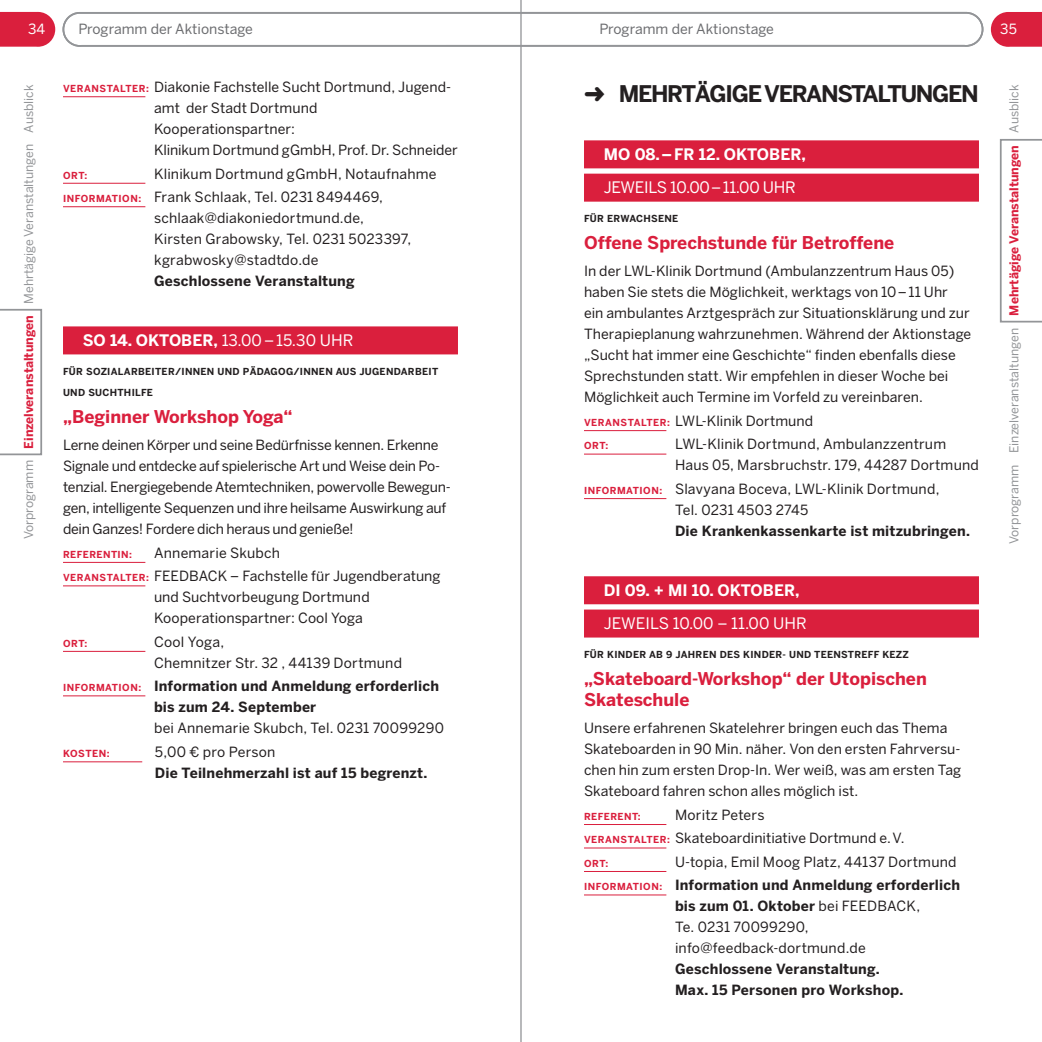
<style>
.page{position:relative;width:1042px;height:1042px;background:#fff}
.page>*{position:absolute;margin:0;border:0;box-sizing:border-box;transform-origin:0 0}
.t1{font:700 22.75px "Benton Sans";letter-spacing:-.06em;color:#231f20}
.t2{font:700 17.5px/21px "Benton Sans";color:#da1f3d}
.t3{font:15.75px "Benton Sans";letter-spacing:-.01em;color:#fff}
.t4{font:700 15.75px "Benton Sans";color:#fff}
.t5{font:14px/21px "Benton Sans";letter-spacing:.005em;color:#231f20}
.t6{font:14px/21px "Benton Sans";letter-spacing:-.015em;color:#231f20}
.t7{font:700 14px/21px "Benton Sans";letter-spacing:.015em;color:#231f20}
.t8{font:14px "Benton Sans";color:#6c6d70}
.t9{font:14px "Benton Sans";color:#fff}
.t10{font:12.25px "Benton Sans";color:#939598}
.t11{font:700 9.8px "Benton Sans";letter-spacing:.05em;color:#da1f3d}
.t12{font:700 9.62px/21px "Benton Sans";letter-spacing:.03em;color:#231f20}
.t13{font:700 9.62px "Benton Sans";letter-spacing:.045em;color:#da1f3d}
.s1{font-weight:700;color:#da1f3d}
.s2{font-weight:700;font-size:9.62px;color:#da1f3d}
.s3{font-weight:700}
.s4{font-size:9.62px;color:#da1f3d}
.s5{font-weight:400;font-size:14.17px}
.s6{font-weight:400}
</style>
<div class="page">
<svg style="left:0;top:12px;width:55px;height:35px;background:#dc2f4a"></svg>
<svg style="left:62px;top:13px;width:922px;height:34px"></svg>
<svg style="left:991px;top:12px;width:51px;height:35px;background:#dc304c"></svg>
<svg style="left:1000px;top:139px;width:42px;height:183px"></svg>
<svg style="left:0;top:309px;width:42px;height:146px"></svg>
<hr style="left:63px;top:96px;width:82px;height:1px;background:#da1f3d">
<hr style="left:63px;top:183px;width:82px;height:1px;background:#da1f3d">
<hr style="left:63px;top:206px;width:82px;height:1px;background:#da1f3d">
<div style="left:63px;top:326px;width:395px;height:28px;background:#da1f3d"></div>
<hr style="left:63px;top:562px;width:82px;height:1px;background:#da1f3d">
<hr style="left:63px;top:585px;width:82px;height:1px;background:#da1f3d">
<hr style="left:63px;top:651px;width:82px;height:1px;background:#da1f3d">
<hr style="left:63px;top:695px;width:82px;height:1px;background:#da1f3d">
<hr style="left:63px;top:761px;width:79px;height:1px;background:#da1f3d">
<div style="left:584px;top:140px;width:395px;height:28px;background:#da1f3d"></div>
<div style="left:584px;top:174px;width:395px;height:28px;background:#da1f3d"></div>
<hr style="left:584px;top:430px;width:82px;height:1px;background:#da1f3d">
<hr style="left:584px;top:454px;width:82px;height:1px;background:#da1f3d">
<hr style="left:584px;top:498px;width:82px;height:1px;background:#da1f3d">
<div style="left:584px;top:576px;width:395px;height:28px;background:#da1f3d"></div>
<div style="left:584px;top:609px;width:395px;height:28px;background:#da1f3d"></div>
<hr style="left:584px;top:824px;width:82px;height:1px;background:#da1f3d">
<hr style="left:584px;top:847px;width:82px;height:1px;background:#da1f3d">
<hr style="left:584px;top:871px;width:82px;height:1px;background:#da1f3d">
<hr style="left:584px;top:894px;width:82px;height:1px;background:#da1f3d">
<hr style="left:520px;top:0;width:2px;height:1042px;background:#939598">
<p class="t9" style="left:28px;top:21px;width:19px">34</p>
<p class="t9" style="left:1000px;top:21px;width:18px">35</p>
<p class="t8" style="left:78px;top:21px;width:176px">Programm der Aktionstage</p>
<p class="t8" style="left:599px;top:21px;width:176px">Programm der Aktionstage</p>
<p class="t10" style="left:22px;top:539px;width:456px;rotate:-90deg">Vorprogramm <span class="s1">Einzelveranstaltungen</span> Mehrtägige Veranstaltungen Ausblick</p>
<p class="t5" style="left:154px;top:76px;width:305px;text-indent:-91px"><span class="s2">VERANSTALTER:</span> Diakonie Fachstelle Sucht Dortmund, Jugend&shy;amt der Stadt Dortmund Kooperationspartner:<br>Klinikum Dortmund gGmbH, Prof. Dr. Schneider</p>
<p class="t13" style="left:63px;top:169px;width:26px">ORT:</p>
<p class="t5" style="left:63px;top:161px;width:375px;line-height:23.4px;text-indent:91px">Klinikum Dortmund gGmbH, Notaufnahme<br><span class="s2">INFORMATION:</span> Frank Schlaak, Tel. 0231 8494469,</p>
<p class="t5" style="left:154px;top:207px;width:259px">schlaak@diakoniedortmund.de,<br>Kirsten Grabowsky, Tel. 0231 5023397, kgrabwosky@stadtdo.de</p>
<p class="t7" style="left:154px;top:270px;width:202px">Geschlossene Veranstaltung</p>
<p class="t3" style="left:83px;top:331px;width:272px"><span class="s3">SO 14. OKTOBER,</span> 13.00–15.30 UHR</p>
<p class="t12" style="left:63px;top:361px;width:377px">FÜR SOZIALARBEITER/INNEN UND PÄDAGOG/INNEN AUS JUGENDARBEIT<br>UND SUCHTHILFE</p>
<p class="t2" style="left:63px;top:406px;width:231px">„Beginner Workshop Yoga“</p>
<p class="t6" style="left:63px;top:434px;width:389px">Lerne deinen Körper und seine Bedürfnisse kennen. Erkenne Signale und entdecke auf spielerische Art und Weise dein Po&shy;tenzial. Energiegebende Atemtechniken, powervolle Bewegun&shy;gen, intelligente Sequenzen und ihre heilsame Auswirkung auf dein Ganzes! Fordere dich heraus und genieße!</p>
<p class="t13" style="left:63px;top:548px;width:71px">REFERENTIN:</p>
<p class="t5" style="left:63px;top:541px;width:379px;line-height:23.4px;text-indent:91px">Annemarie Skubch<br><span class="s2">VERANSTALTER:</span> FEEDBACK – Fachstelle für Jugendberatung</p>
<p class="t5" style="left:154px;top:586px;width:217px">und Suchtvorbeugung Dortmund<br>Kooperationspartner: Cool Yoga</p>
<p class="t13" style="left:63px;top:637px;width:26px">ORT:</p>
<p class="t5" style="left:154px;top:631px;width:250px">Cool Yoga,<br>Chemnitzer Str. 32 , 44139 Dortmund</p>
<p class="t7" style="left:154px;top:675px;width:286px;text-indent:-91px"><span class="s4">INFORMATION:</span> Information und Anmeldung erforderlich bis zum 24. September</p>
<p class="t5" style="left:154px;top:717px;width:292px">bei Annemarie Skubch, Tel. 0231 70099290</p>
<p class="t11" style="left:63px;top:747px;width:48px">KOSTEN:</p>
<p class="t7" style="left:155px;top:741px;width:274px"><span class="s5">5,00</span> <span class="s6">€ pro Person<br></span>Die Teilnehmerzahl ist auf 15 begrenzt.</p>
<h1 class="t1" style="left:584px;top:81px;width:396px">➜ MEHRTÄGIGE VERANSTALTUNGEN</h1>
<p class="t4" style="left:604px;top:145px;width:204px">MO 08.–FR 12. OKTOBER,</p>
<p class="t3" style="left:604px;top:178px;width:193px">JEWEILS 10.00–11.00 UHR</p>
<p class="t12" style="left:584px;top:208px;width:96px">FÜR ERWACHSENE</p>
<p class="t2" style="left:584px;top:232px;width:312px">Offene Sprechstunde für Betroffene</p>
<p class="t5" style="left:584px;top:261px;width:389px">In der LWL-Klinik Dortmund (Ambulanzzentrum Haus 05) haben Sie stets die Möglichkeit, werktags von 10–11 Uhr<br>ein ambulantes Arztgespräch zur Situationsklärung und zur Therapieplanung wahrzunehmen. Während der Aktionstage „Sucht hat immer eine Geschichte“ finden ebenfalls diese Sprechstunden statt. Wir empfehlen in dieser Woche bei Möglichkeit auch Termine im Vorfeld zu vereinbaren.</p>
<p class="t5" style="left:584px;top:410px;width:231px"><span class="s2">VERANSTALTER:</span> LWL-Klinik Dortmund</p>
<p class="t13" style="left:584px;top:440px;width:26px">ORT:</p>
<p class="t5" style="left:675px;top:433px;width:305px">LWL-Klinik Dortmund, Ambulanzzentrum<br>Haus 05, Marsbruchstr. 179, 44287 Dortmund</p>
<p class="t5" style="left:675px;top:478px;width:266px;text-indent:-91px"><span class="s2">INFORMATION:</span> Slavyana Boceva, LWL-Klinik Dortmund,<br>Tel. 0231 4503 2745</p>
<p class="t7" style="left:675px;top:520px;width:296px">Die Krankenkassenkarte ist mitzubringen.</p>
<p class="t4" style="left:604px;top:581px;width:197px">DI 09. + MI 10. OKTOBER,</p>
<p class="t3" style="left:604px;top:614px;width:204px">JEWEILS 10.00 – 11.00 UHR</p>
<p class="t12" style="left:584px;top:644px;width:326px">FÜR KINDER AB 9 JAHREN DES KINDER- UND TEENSTREFF KEZZ</p>
<p class="t2" style="left:584px;top:668px;width:344px">„Skateboard-Workshop“ der Utopischen<br>Skateschule</p>
<p class="t5" style="left:584px;top:717px;width:379px">Unsere erfahrenen Skatelehrer bringen euch das Thema Skateboarden in 90 Min. näher. Von den ersten Fahrversu&shy;chen hin zum ersten Drop-In. Wer weiß, was am ersten Tag Skateboard fahren schon alles möglich ist.</p>
<p class="t13" style="left:584px;top:810px;width:58px">REFERENT:</p>
<p class="t5" style="left:584px;top:803px;width:322px;line-height:23.4px;text-indent:91px">Moritz Peters<br><span class="s2">VERANSTALTER:</span> Skateboardinitiative Dortmund e.V.</p>
<p class="t13" style="left:584px;top:857px;width:26px">ORT:</p>
<p class="t5" style="left:584px;top:850px;width:377px;line-height:23.4px;text-align:right">U-topia, Emil Moog Platz, 44137 Dortmund<br><span class="s2">INFORMATION:</span> <span class="s3">Information und Anmeldung erforderlich</span></p>
<p class="t5" style="left:675px;top:895px;width:247px"><span class="s3">bis zum 01. Oktober</span> bei FEEDBACK,<br>Te. 0231 70099290, info@feedback-dortmund.de</p>
<p class="t7" style="left:675px;top:958px;width:230px">Geschlossene Veranstaltung.<br>Max. 15 Personen pro Workshop.</p>
<p class="t10" style="left:1006px;top:544px;width:461px;rotate:-90deg">Vorprogramm Einzelveranstaltungen <span class="s1">Mehrtägige Veranstaltungen</span> Ausblick</p>
</div>
